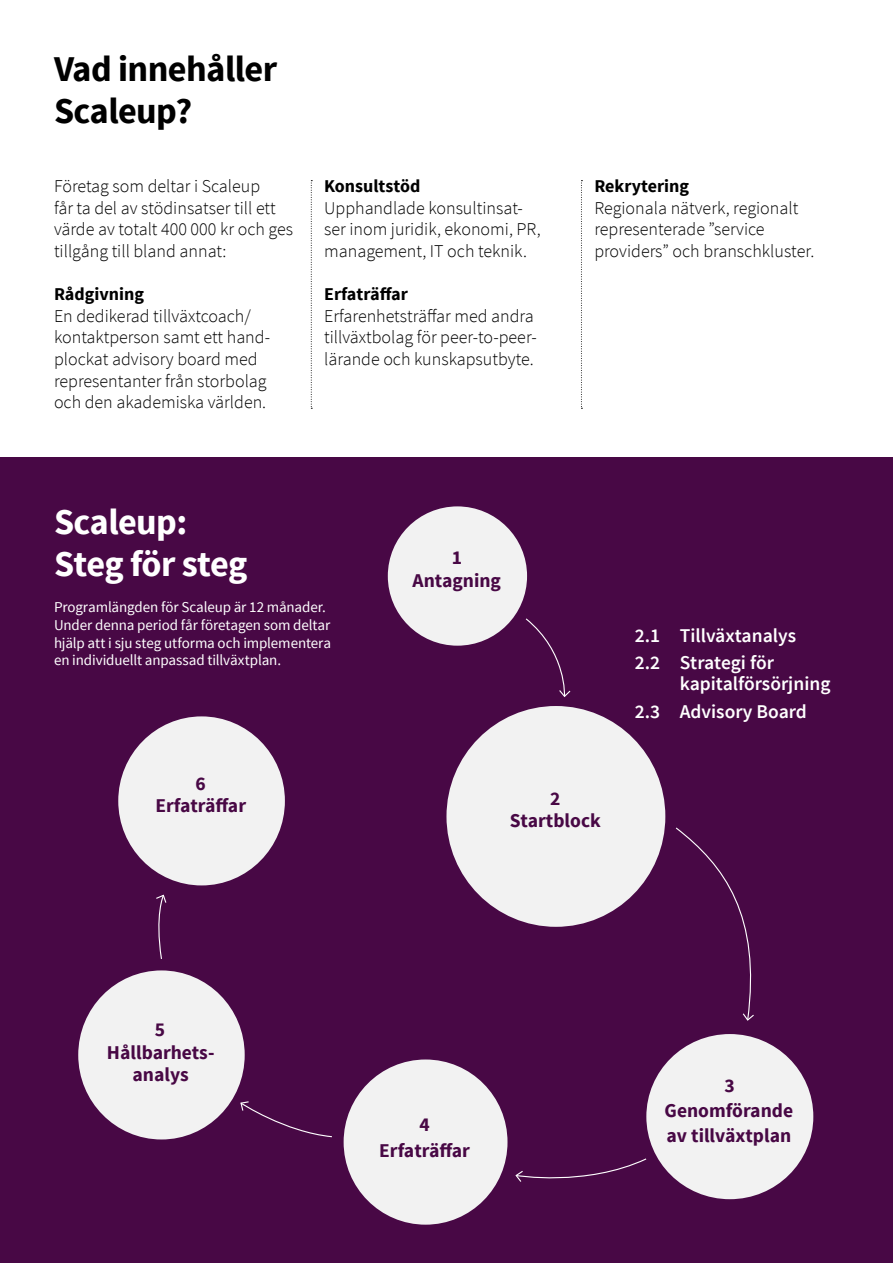
<style>
.page{position:relative;width:893px;height:1263px;background:#fff}
.page>*{position:absolute;margin:0;border:0;box-sizing:border-box;transform-origin:0 0}
.t1{font:700 36.3px/42px "Source Sans Pro";letter-spacing:-.015em;color:#000}
.t2{font:700 36.3px/42px "Source Sans Pro";letter-spacing:-.015em;color:#fff}
.t3{font:700 19.5px/22.5px "Source Sans Pro";color:#480845;text-align:center}
.t4{font:600 19.5px/27.5px "Source Sans Pro";color:#fff}
.t5{font:300 18px/21.6px "Source Sans Pro";color:#000}
.t6{font:700 18px "Source Sans Pro";color:#000}
.t7{font:15px/17.7px "Source Sans Pro";letter-spacing:-.005em;color:#fff}
</style>
<div class="page">
<div style="left:0;top:457px;width:893px;height:806px;background:#480845"></div>
<svg style="left:311px;top:180px;width:1px;height:229px"></svg>
<svg style="left:581px;top:180px;width:1px;height:229px"></svg>
<div style="left:388px;top:506px;width:139px;height:140px;background:#f2f2f2;border-radius:50%"></div>
<div style="left:446px;top:706px;width:219px;height:221px;background:#f2f2f2;border-radius:50%"></div>
<div style="left:646px;top:1034px;width:167px;height:165px;background:#f2f2f2;border-radius:50%"></div>
<div style="left:344px;top:1059px;width:163px;height:166px;background:#f2f2f2;border-radius:50%"></div>
<div style="left:118px;top:716px;width:167px;height:169px;background:#f2f2f2;border-radius:50%"></div>
<div style="left:78px;top:970px;width:167px;height:169px;background:#f2f2f2;border-radius:50%"></div>
<svg style="left:675px;top:827px;width:79px;height:194px"></svg>
<svg style="left:515px;top:1158px;width:132px;height:24px"></svg>
<svg style="left:240px;top:1101px;width:92px;height:37px"></svg>
<svg style="left:156px;top:894px;width:11px;height:65px"></svg>
<svg style="left:525px;top:618px;width:46px;height:79px"></svg>
<h1 class="t1" style="left:54px;top:49px;width:225px">Vad innehåller<br>Scaleup?</h1>
<p class="t5" style="left:54px;top:175px;width:223px">Företag som deltar i Scaleup får ta del av stödinsatser till ett</p>
<p class="t5" style="left:54px;top:219px;width:241px">värde av totalt 400 000 kr och ges</p>
<p class="t5" style="left:54px;top:240px;width:174px">tillgång till bland annat:</p>
<h4 class="t6" style="left:54px;top:283px;width:91px">Rådgivning</h4>
<p class="t5" style="left:54px;top:305px;width:198px">En dedikerad tillväxtcoach/</p>
<p class="t5" style="left:54px;top:327px;width:218px">kontaktperson samt ett hand&shy;plockat advisory board med representanter från storbolag och den akademiska världen.</p>
<h4 class="t6" style="left:324px;top:175px;width:98px">Konsultstöd</h4>
<p class="t5" style="left:324px;top:197px;width:218px">Upphandlade konsultinsat&shy;ser inom juridik, ekonomi, PR, management, IT och teknik.</p>
<p class="t6" style="left:324px;top:283px;width:85px">Erfaträffar</p>
<p class="t5" style="left:324px;top:305px;width:214px">Erfarenhetsträffar med andra tillväxtbolag för peer-to- peer-</p>
<p class="t5" style="left:324px;top:348px;width:211px">lärande och kunskapsutbyte.</p>
<p class="t2" style="left:54px;top:502px;width:195px">Scaleup:<br>Steg för steg</p>
<p class="t3" style="left:413px;top:547px;width:90px">1<br>Antagning</p>
<p class="t7" style="left:54px;top:598px;width:279px">Programlängden för Scaleup är 12 månader.<br>Under denna period får företagen som deltar hjälp att i sju steg utforma och implementera en individuellt anpassad tillväxtplan.</p>
<h4 class="t6" style="left:594px;top:175px;width:96px">Rekrytering</h4>
<p class="t5" style="left:594px;top:197px;width:205px">Regionala nätverk, regionalt</p>
<p class="t5" style="left:594px;top:219px;width:222px">representerade ”service providers” och branschkluster.</p>
<p class="t4" style="left:635px;top:622px;width:163px">2.1 Tillväxtanalys<br>2.2 Strategi för</p>
<p class="t4" style="left:635px;top:670px;width:197px;text-indent:45px">kapitalförsörjning<br>2.3 Advisory Board</p>
<p class="t3" style="left:155px;top:773px;width:92px">6<br>Erfaträffar</p>
<p class="t3" style="left:107px;top:1019px;width:109px">5<br>Hållbarhets&shy;analys</p>
<p class="t3" style="left:510px;top:788px;width:93px">2<br>Startblock</p>
<p class="t3" style="left:379px;top:1113px;width:92px;line-height:25.2px">4<br>Erfaträffar</p>
<p class="t3" style="left:665px;top:1073px;width:130px;line-height:25.2px">3<br>Genomförande av tillväxtplan</p>
</div>
